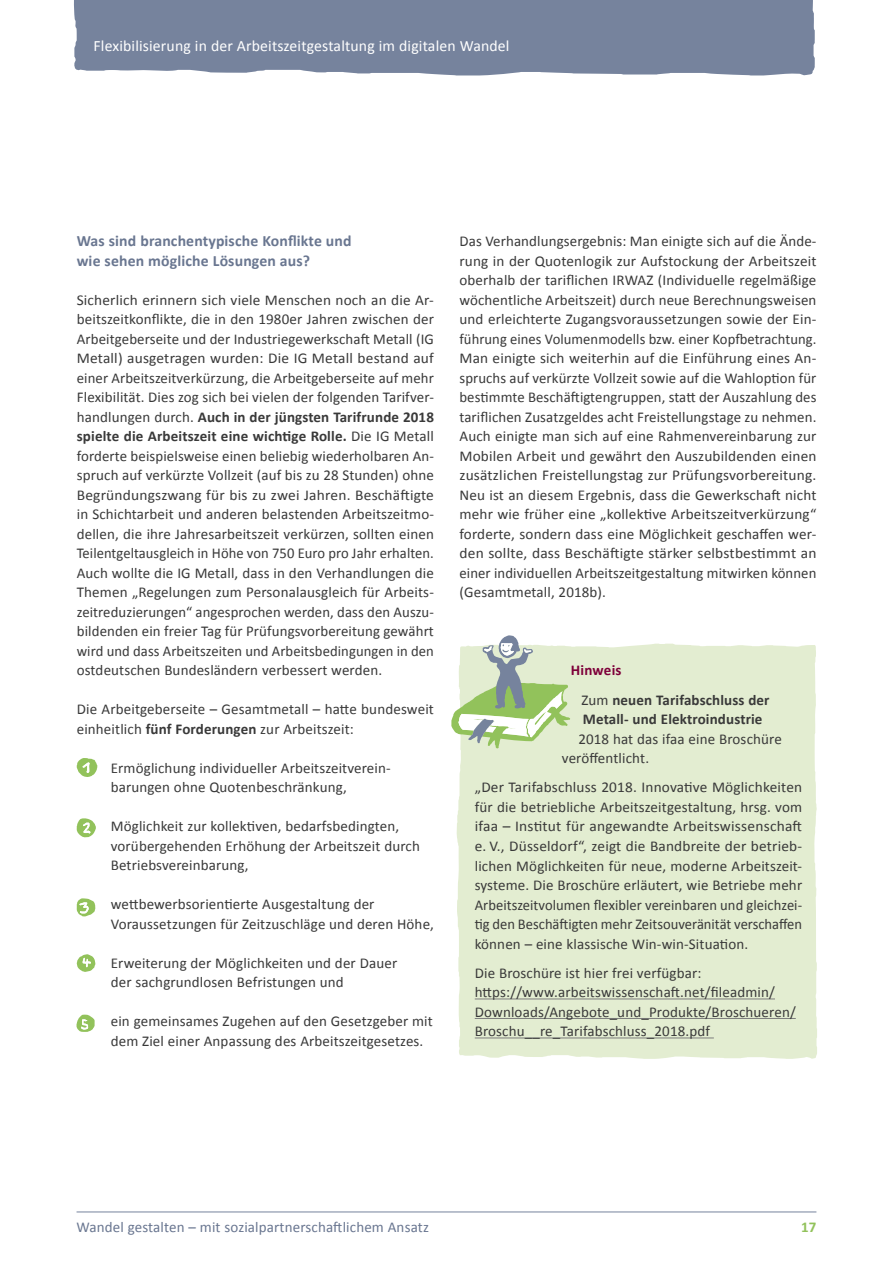
<style>
.page{position:relative;width:893px;height:1263px;background:#fff}
.page>*{position:absolute;margin:0;border:0;box-sizing:border-box;transform-origin:0 0}
.t1{font:700 15.75px/19.5px "Calibri";letter-spacing:.01em;color:#697690}
.t2{font:15.75px "Calibri";letter-spacing:.01em;color:#fff}
.t3{font:15px/19.5px "Calibri";letter-spacing:.01em;color:#393939}
.t4{font:700 15px/29.2px "Calibri";letter-spacing:.01em;color:#393939}
.t5{font:15px "Calibri";letter-spacing:.01em;color:#697690}
.t6{font:700 15px "Calibri";color:#92c25b}
.s1{font-weight:700}
.s2{color:#7e003a}
.s3{font-weight:400}
</style>
<div class="page">
<hr style="left:77px;top:1211px;width:739px;height:1px;background:#76839d">
<svg style="left:77px;top:818px;width:19px;height:19px"></svg>
<svg style="left:77px;top:898px;width:18px;height:18px"></svg>
<svg style="left:77px;top:954px;width:18px;height:18px"></svg>
<svg style="left:77px;top:1015px;width:18px;height:17px"></svg>
<svg style="left:77px;top:758px;width:20px;height:19px"></svg>
<div style="left:457px;top:644px;width:360px;height:415px;background:#e3edd1"></div>
<hr style="left:475px;top:998px;width:300px;height:1px;background:#7c7c7c">
<hr style="left:475px;top:1018px;width:321px;height:1px;background:#7c7c7c">
<hr style="left:475px;top:1037px;width:239px;height:1px;background:#7c7c7c">
<svg style="left:451px;top:635px;width:119px;height:113px"></svg>
<div style="left:74px;top:0;width:741px;height:75px;background:#76839d"></div>
<p class="t2" style="left:94px;top:36px;width:417px">Flexibilisierung in der Arbeitszeitgestaltung im digitalen Wandel</p>
<p class="t1" style="left:77px;top:231px;width:276px">Was sind branchentypische Konflikte und wie sehen mögliche Lösungen aus?</p>
<p class="t3" style="left:77px;top:290px;width:359px;text-align:justify">Sicherlich erinnern sich viele Menschen noch an die Ar&shy;beitszeitkonflikte, die in den 1980er Jahren zwischen der Arbeitgeberseite und der Industriegewerkschaft Metall (IG Metall) ausgetragen wurden: Die IG Metall bestand auf einer Arbeitszeitverkürzung, die Arbeitgeberseite auf mehr Flexibilität. Dies zog sich bei vielen der folgenden Tarifver&shy;handlungen durch. <span class="s1">Auch in der jüngsten Tarifrunde 2018 spielte die Arbeitszeit eine wichtige Rolle.</span> Die IG Metall forderte beispielsweise einen beliebig wiederholbaren An&shy;spruch auf verkürzte Vollzeit (auf bis zu 28 Stunden) ohne Begründungszwang für bis zu zwei Jahren. Beschäftigte in Schichtarbeit und anderen belastenden Arbeitszeitmo&shy;dellen, die ihre Jahresarbeitszeit verkürzen, sollten einen Teilentgeltausgleich in Höhe von 750 Euro pro Jahr erhalten.<br>Auch wollte die IG Metall, dass in den Verhandlungen die Themen „Regelungen zum Personalausgleich für Arbeits&shy;zeitreduzierungen“ angesprochen werden, dass den Auszu&shy;bildenden ein freier Tag für Prüfungsvorbereitung gewährt wird und dass Arbeitszeiten und Arbeitsbedingungen in den ostdeutschen Bundesländern verbessert werden.</p>
<p class="t3" style="left:77px;top:699px;width:359px">Die Arbeitgeberseite – Gesamtmetall – hatte bundesweit einheitlich <span class="s1">fünf Forderungen</span> zur Arbeitszeit:</p>
<p class="t3" style="left:111px;top:758px;width:281px">Ermöglichung individueller Arbeitszeitverein&shy;barungen ohne Quotenbeschränkung,</p>
<p class="t3" style="left:111px;top:816px;width:311px">Möglichkeit zur kollektiven, bedarfsbedingten, vorübergehenden Erhöhung der Arbeitszeit durch<br>Betriebsvereinbarung,</p>
<p class="t3" style="left:111px;top:894px;width:325px">wettbewerbsorientierte Ausgestaltung der<br>Voraussetzungen für Zeitzuschläge und deren Höhe,</p>
<p class="t3" style="left:111px;top:953px;width:288px">Erweiterung der Möglichkeiten und der Dauer der sachgrundlosen Befristungen und</p>
<p class="t3" style="left:111px;top:1011px;width:324px">ein gemeinsames Zugehen auf den Gesetzgeber mit dem Ziel einer Anpassung des Arbeitszeitgesetzes.</p>
<p class="t3" style="left:459px;top:231px;width:359px;text-align:justify">Das Verhandlungsergebnis: Man einigte sich auf die Ände&shy;rung in der Quotenlogik zur Aufstockung der Arbeitszeit oberhalb der tariflichen IRWAZ (Individuelle regelmäßige wöchentliche Arbeitszeit) durch neue Berechnungsweisen und erleichterte Zugangsvoraussetzungen sowie der Ein&shy;führung eines Volumenmodells bzw. einer Kopfbetrachtung.<br>Man einigte sich weiterhin auf die Einführung eines An&shy;spruchs auf verkürzte Vollzeit sowie auf die Wahloption für bestimmte Beschäftigtengruppen, statt der Auszahlung des tariflichen Zusatzgeldes acht Freistellungstage zu nehmen.<br>Auch einigte man sich auf eine Rahmenvereinbarung zur Mobilen Arbeit und gewährt den Auszubildenden einen zusätzlichen Freistellungstag zur Prüfungsvorbereitung.<br>Neu ist an diesem Ergebnis, dass die Gewerkschaft nicht mehr wie früher eine „kollektive Arbeitszeitverkürzung“ forderte, sondern dass eine Möglichkeit geschaffen wer&shy;den sollte, dass Beschäftigte stärker selbstbestimmt an einer individuellen Arbeitszeitgestaltung mitwirken können (Gesamtmetall, 2018b).</p>
<p class="t4" style="left:581px;top:656px;width:190px;text-indent:-10px"><span class="s2">Hinweis<br></span><span class="s3">Zum</span> neuen Tarifabschluss der</p>
<p class="t4" style="left:583px;top:705px;width:181px">Metall- und Elektroindustrie</p>
<p class="t3" style="left:562px;top:729px;width:221px;text-indent:16px">2018 hat das ifaa eine Broschüre veröffentlicht.</p>
<p class="t3" style="left:475px;top:778px;width:329px;text-align:justify">„Der Tarifabschluss 2018. Innovative Möglichkeiten für die betriebliche Arbeitszeitgestaltung, hrsg. vom ifaa – Institut für angewandte Arbeitswissenschaft e. V., Düsseldorf“, zeigt die Bandbreite der betrieb&shy;lichen Möglichkeiten für neue, moderne Arbeitszeit&shy;systeme. Die Broschüre erläutert, wie Betriebe mehr Arbeitszeitvolumen flexibler vereinbaren und gleichzei&shy;tig den Beschäftigten mehr Zeitsouveränität verschaffen können – eine klassische Win-win-Situation.</p>
<p class="t3" style="left:475px;top:963px;width:323px">Die Broschüre ist hier frei verfügbar: https://www.arbeitswissenschaft.net/fileadmin/ Downloads/Angebote_und_Produkte/Broschueren/ Broschu__re_Tarifabschluss_2018.pdf</p>
<p class="t5" style="left:77px;top:1217px;width:354px">Wandel gestalten – mit sozialpartnerschaftlichem Ansatz</p>
<p class="t6" style="left:801px;top:1217px;width:17px">17</p>
</div>
